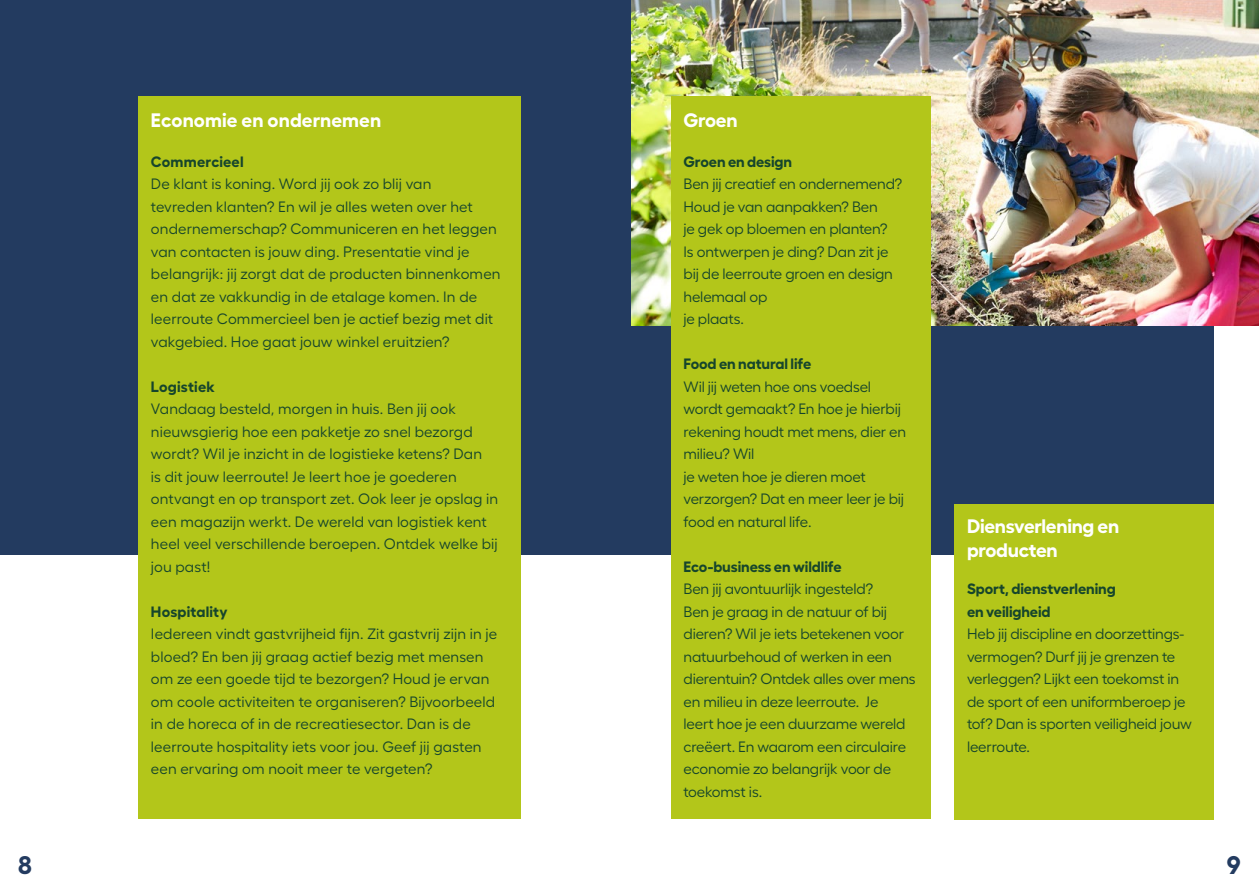
<style>
.page{position:relative;width:1259px;height:893px;background:#fff}
.page>*{position:absolute;margin:0;border:0;box-sizing:border-box;transform-origin:0 0}
.t1{font:700 25.5px "Fellix";color:#233b60}
.t2{font:700 19.5px/24px "Fellix";letter-spacing:-.015em;color:#fff}
.t3{font:700 19.5px "Fellix";letter-spacing:.005em;color:#fff}
.t4{font:15px/22.5px "Fellix";letter-spacing:-.005em;color:#16452c}
.t5{font:700 15px/22.5px "Fellix";letter-spacing:-.005em;color:#16452c}
</style>
<div class="page">
<div style="left:0;top:0;width:1213px;height:555px;background:#233b60"></div>
<img style="left:631px;top:0;width:628px;height:325px">
<div style="left:671px;top:96px;width:259px;height:723px;background:#b3c61a"></div>
<div style="left:138px;top:96px;width:383px;height:723px;background:#b3c61a"></div>
<div style="left:954px;top:504px;width:259px;height:315px;background:#b3c61a"></div>
<h2 class="t3" style="left:151px;top:105px;width:232px">Economie en ondernemen</h2>
<p class="t5" style="left:151px;top:148px;width:94px">Commercieel</p>
<p class="t4" style="left:151px;top:171px;width:351px">De klant is koning. Word jij ook zo blij van<br>tevreden klanten? En wil je alles weten over het ondernemerschap? Communiceren en het leggen van contacten is jouw ding. Presentatie vind je belangrijk: jij zorgt dat de producten binnenkomen en dat ze vakkundig in de etalage komen. In de leerroute Commercieel ben je actief bezig met dit vakgebied. Hoe gaat jouw winkel eruitzien?</p>
<p class="t5" style="left:151px;top:373px;width:65px">Logistiek</p>
<p class="t4" style="left:151px;top:396px;width:349px">Vandaag besteld, morgen in huis. Ben jij ook nieuwsgierig hoe een pakketje zo snel bezorgd wordt? Wil je inzicht in de logistieke ketens? Dan<br>is dit jouw leerroute! Je leert hoe je goederen ontvangt en op transport zet. Ook leer je opslag in een magazijn werkt. De wereld van logistiek kent heel veel verschillende beroepen. Ontdek welke bij jou past!</p>
<p class="t5" style="left:151px;top:598px;width:78px">Hospitality</p>
<p class="t4" style="left:151px;top:621px;width:348px">Iedereen vindt gastvrijheid fijn. Zit gastvrij zijn in je bloed? En ben jij graag actief bezig met mensen om ze een goede tijd te bezorgen? Houd je ervan om coole activiteiten te organiseren? Bijvoorbeeld in de horeca of in de recreatiesector. Dan is de leerroute hospitality iets voor jou. Geef jij gasten een ervaring om nooit meer te vergeten?</p>
<h2 class="t2" style="left:683px;top:106px;width:56px">Groen</h2>
<p class="t5" style="left:683px;top:148px;width:110px">Groen en design</p>
<p class="t4" style="left:683px;top:171px;width:220px">Ben jij creatief en ondernemend?<br>Houd je van aanpakken? Ben<br>je gek op bloemen en planten?<br>Is ontwerpen je ding? Dan zit je bij de leerroute groen en design helemaal op<br>je plaats.</p>
<p class="t5" style="left:683px;top:351px;width:129px">Food en natural life</p>
<p class="t4" style="left:683px;top:374px;width:224px">Wil jij weten hoe ons voedsel wordt gemaakt? En hoe je hierbij rekening houdt met mens, dier en milieu? Wil<br>je weten hoe je dieren moet verzorgen? Dat en meer leer je bij food en natural life.</p>
<p class="t5" style="left:683px;top:553px;width:160px">Eco-business en wildlife</p>
<p class="t4" style="left:683px;top:576px;width:234px">Ben jij avontuurlijk ingesteld?<br>Ben je graag in de natuur of bij dieren? Wil je iets betekenen voor natuurbehoud of werken in een dierentuin? Ontdek alles over mens en milieu in deze leerroute. Je<br>leert hoe je een duurzame wereld creëert. En waarom een circulaire economie zo belangrijk voor de toekomst is.</p>
<h2 class="t2" style="left:967px;top:512px;width:154px">Diensverlening en producten</h2>
<p class="t5" style="left:967px;top:576px;width:150px">Sport, dienstverlening en veiligheid</p>
<p class="t4" style="left:967px;top:621px;width:226px">Heb jij discipline en doorzettings&shy;vermogen? Durf jij je grenzen te verleggen? Lijkt een toekomst in de sport of een uniformberoep je tof? Dan is sporten veiligheid jouw leerroute.</p>
<h1 class="t1" style="left:18px;top:844px;width:15px">8</h1>
<h1 class="t1" style="left:1226px;top:844px;width:15px">9</h1>
</div>
